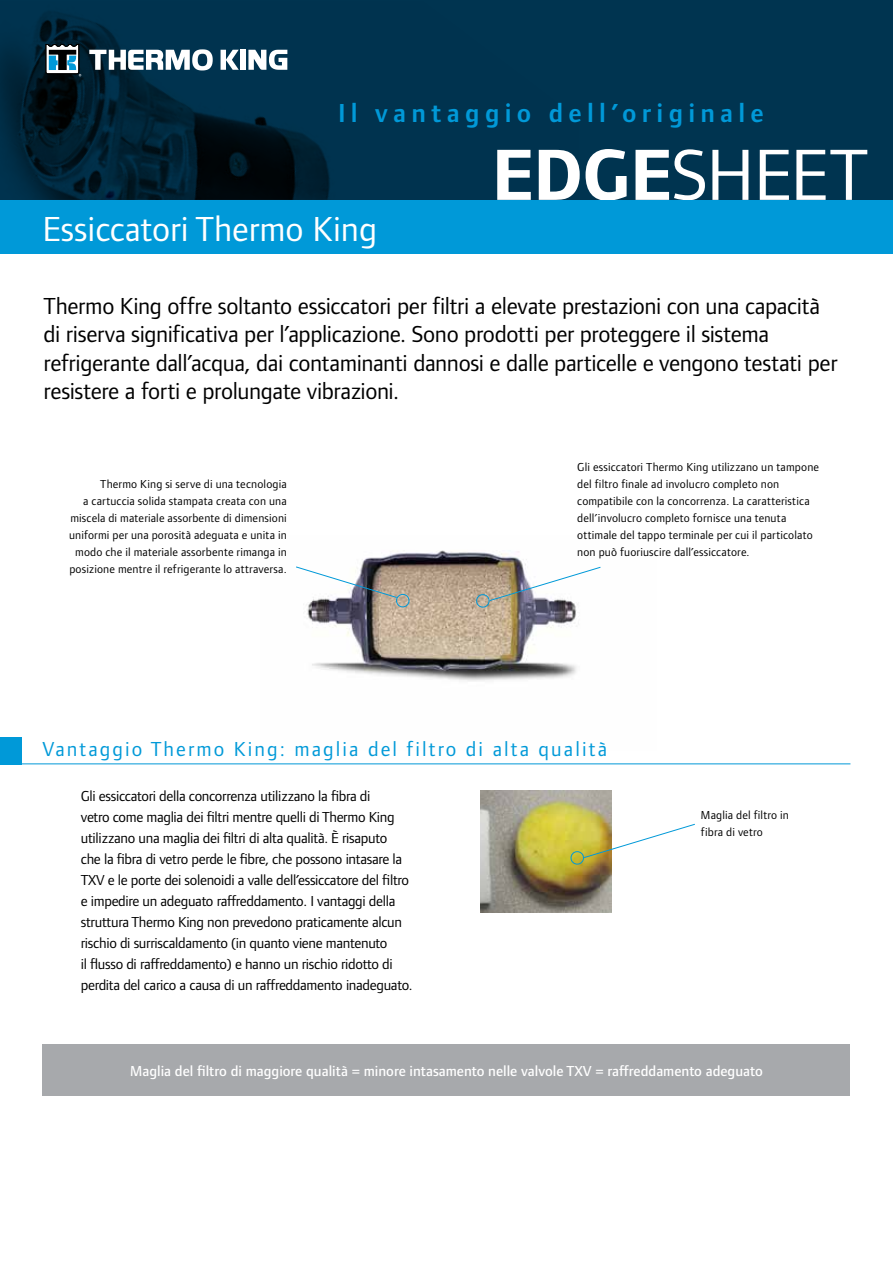
<style>
.page{position:relative;width:893px;height:1263px;background:#fff}
.page>*{position:absolute;margin:0;border:0;box-sizing:border-box;transform-origin:0 0}
.t1{font:75px "Foundry Form Sans";letter-spacing:-.02em;color:#fff}
.t2{font:36px "Foundry Form Sans";color:#fff}
.t3{font:600 27px "Foundry Form Sans";letter-spacing:.195em;color:#0099d8}
.t4{font:24px/28.5px "Foundry Form Sans";letter-spacing:-.015em;color:#000}
.t5{font:21px "Foundry Form Sans";letter-spacing:.1em;color:#0099d8}
.t6{font:15px/21px "Foundry Form Sans";letter-spacing:-.02em;color:#000}
.t7{font:500 15px "Foundry Form Sans";color:#fff}
.t8{font:12px/17px "Foundry Form Sans";letter-spacing:.015em;color:#000}
.s1{font-weight:700}
</style>
<div class="page">
<img style="left:306px;top:550px;width:271px;height:131px">
<div style="left:396px;top:594px;width:14px;height:13px;border:1px solid #0099d8;border-radius:50%"></div>
<svg style="left:296px;top:566px;width:102px;height:32px"></svg>
<img style="left:476px;top:566px;width:125px;height:42px">
<div style="left:0;top:737px;width:21px;height:27px;background:#0099d8"></div>
<hr style="left:0;top:764px;width:850px;height:1px;background:#0099d8">
<div style="left:43px;top:1044px;width:807px;height:52px;background:#a7a9ac"></div>
<img style="left:480px;top:790px;width:131px;height:122px">
<div style="left:0;top:0;width:893px;height:200px;background:#003450"></div>
<img style="left:0;top:12px;width:330px;height:188px">
<div style="left:0;top:200px;width:893px;height:54px;background:#0099d8"></div>
<svg style="left:89px;top:49px;width:124px;height:21px"></svg>
<svg style="left:221px;top:50px;width:18px;height:20px"></svg>
<div style="left:240px;top:50px;width:6px;height:20px;background:#fff"></div>
<svg style="left:248px;top:50px;width:39px;height:20px"></svg>
<svg style="left:45px;top:44px;width:36px;height:32px"></svg>
<svg style="left:570px;top:823px;width:125px;height:42px"></svg>
<h3 class="t3" style="left:338px;top:97px;width:427px">Il vantaggio dell’originale</h3>
<h2 class="t2" style="left:43px;top:208px;width:336px">Essiccatori Thermo King</h2>
<h1 class="t1" style="left:492px;top:130px;width:378px"><span class="s1">EDGE</span>SHEET</h1>
<p class="t4" style="left:44px;top:291px;width:795px">Thermo King offre soltanto essiccatori per filtri a elevate prestazioni con una capacità di riserva significativa per l’applicazione. Sono prodotti per proteggere il sistema refrigerante dall’acqua, dai contaminanti dannosi e dalle particelle e vengono testati per resistere a forti e prolungate vibrazioni.</p>
<p class="t8" style="left:69px;top:475px;width:219px;text-align:right">Thermo King si serve di una tecnologia<br>a cartuccia solida stampata creata con una miscela di materiale assorbente di dimensioni uniformi per una porosità adeguata e unita in modo che il materiale assorbente rimanga in posizione mentre il refrigerante lo attraversa.</p>
<p class="t8" style="left:577px;top:458px;width:243px">Gli essiccatori Thermo King utilizzano un tampone del filtro finale ad involucro completo non compatibile con la concorrenza. La caratteristica dell’involucro completo fornisce una tenuta ottimale del tappo terminale per cui il particolato non può fuoriuscire dall’essiccatore.</p>
<h3 class="t5" style="left:43px;top:736px;width:566px">Vantaggio Thermo King: maglia del filtro di alta qualità</h3>
<p class="t6" style="left:81px;top:785px;width:333px">Gli essiccatori della concorrenza utilizzano la fibra di<br>vetro come maglia dei filtri mentre quelli di Thermo King utilizzano una maglia dei filtri di alta qualità. È risaputo<br>che la fibra di vetro perde le fibre, che possono intasare la TXV e le porte dei solenoidi a valle dell’essiccatore del filtro e impedire un adeguato raffreddamento. I vantaggi della struttura Thermo King non prevedono praticamente alcun rischio di surriscaldamento (in quanto viene mantenuto<br>il flusso di raffreddamento) e hanno un rischio ridotto di perdita del carico a causa di un raffreddamento inadeguato.</p>
<p class="t8" style="left:701px;top:807px;width:89px">Maglia del filtro in fibra di vetro</p>
<p class="t7" style="left:130px;top:1063px;width:634px">Maglia del filtro di maggiore qualità = minore intasamento nelle valvole TXV = raffreddamento adeguato</p>
</div>
